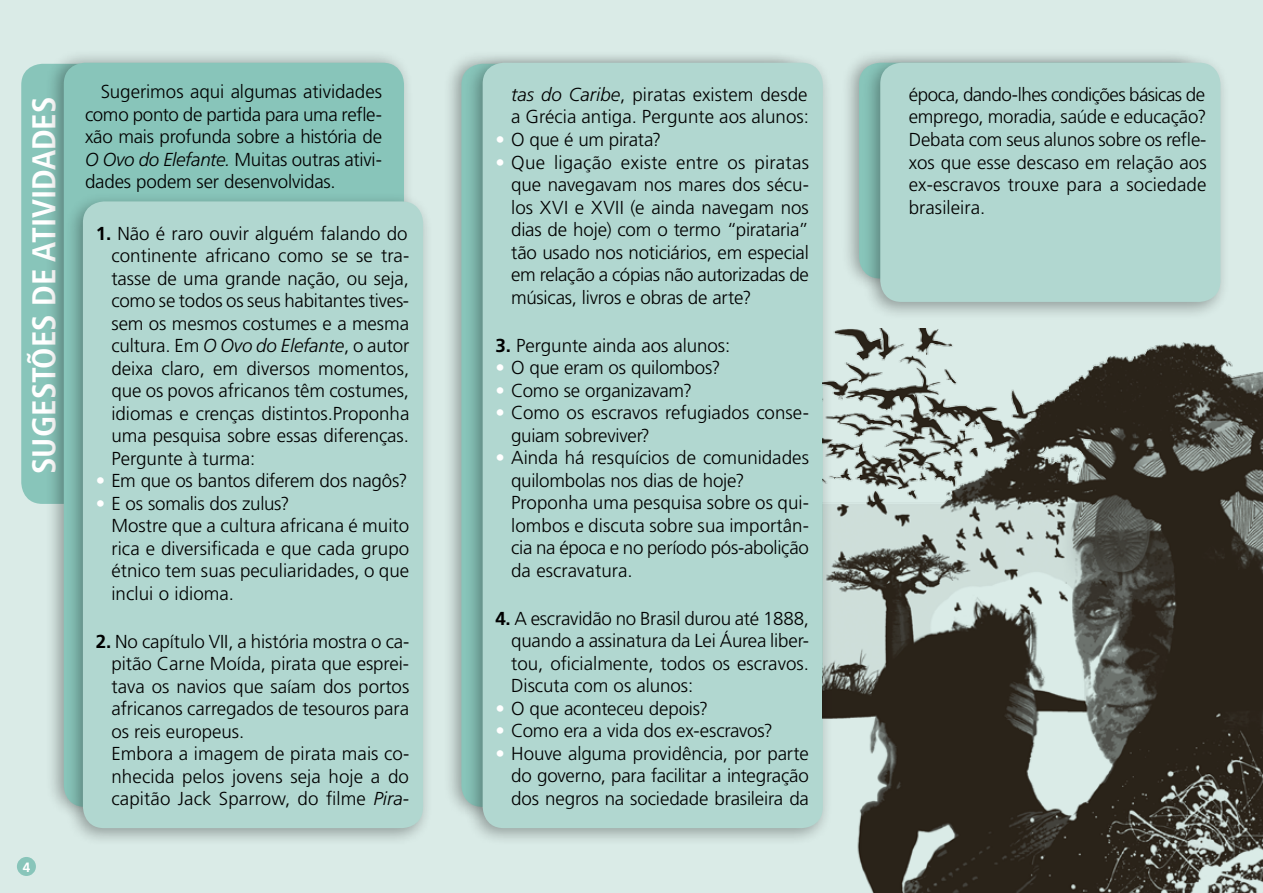
<style>
.page{position:relative;width:1263px;height:893px;background:#daebe7}
.page>*{position:absolute;margin:0;border:0;box-sizing:border-box;transform-origin:0 0}
.t1{font:700 condensed 33px "Frutiger LT Std";color:#fff}
.t2{font:300 18.75px/22.5px "Frutiger LT Std";letter-spacing:-.005em;color:#000;text-align:justify}
.t3{font:700 13.5px "Frutiger LT Std";color:#fff}
.s1{font-style:italic}
.s2{font-weight:700}
.s3{color:#fff}
</style>
<div class="page">
<div style="left:17px;top:857px;width:19px;height:19px;background:#88c5ba;border-radius:50%"></div>
<div style="left:21px;top:64px;width:78px;height:440px;background:#88c5ba;border-radius:21px"></div>
<div style="left:45px;top:48px;width:369px;height:773px;background:#000;opacity:.33"></div>
<div style="left:64px;top:63px;width:340px;height:744px;background:#88c5ba;border-radius:21px"></div>
<div style="left:443px;top:49px;width:369px;height:772px;background:#000;opacity:.33"></div>
<div style="left:64px;top:191px;width:369px;height:655px;background:#000;opacity:.33"></div>
<div style="left:83px;top:201px;width:340px;height:627px;background:#b1d7d0;border-radius:21px"></div>
<div style="left:840px;top:48px;width:369px;height:244px;background:#000;opacity:.33"></div>
<div style="left:464px;top:53px;width:369px;height:793px;background:#000;opacity:.33"></div>
<div style="left:483px;top:63px;width:340px;height:765px;background:#b1d7d0;border-radius:21px"></div>
<div style="left:862px;top:53px;width:368px;height:267px;background:#000;opacity:.33"></div>
<div style="left:880px;top:63px;width:340px;height:239px;background:#b1d7d0;border-radius:21px"></div>
<img style="left:823px;top:328px;width:440px;height:565px">
<h1 class="t1" style="left:24px;top:474px;width:379px;rotate:-90deg">sugestões de atividades</h1>
<p class="t3" style="left:23px;top:859px;width:9px">4</p>
<p class="t2" style="left:85px;top:81px;width:299px;text-indent:16px">Sugerimos aqui algumas atividades como ponto de partida para uma refle&shy;xão mais profunda sobre a história de <span class="s1">O Ovo do Elefante.</span> Muitas outras ativi&shy;dades podem ser desenvolvidas.</p>
<p class="t2" style="left:111px;top:222px;width:299px;text-indent:-16px"><span class="s2">1.</span> Não é raro ouvir alguém falando do continente africano como se se tra&shy;tasse de uma grande nação, ou seja, como se todos os seus habitantes tives&shy;sem os mesmos costumes e a mesma cultura. Em <span class="s1">O Ovo do Elefante</span>, o autor deixa claro, em diversos momentos, que os povos africanos têm costumes, idiomas e crenças distintos.Proponha uma pesquisa sobre essas diferenças.<br>Pergunte à turma:</p>
<p class="t2" style="left:96px;top:470px;width:313px"><span class="s3">•</span> Em que os bantos diferem dos nagôs?</p>
<p class="t2" style="left:111px;top:492px;width:299px;text-align:left;text-indent:-16px"><span class="s3">•</span> E os somalis dos zulus?<br>Mostre que a cultura africana é muito rica e diversificada e que cada grupo étnico tem suas peculiaridades, o que inclui o idioma.</p>
<p class="t2" style="left:111px;top:630px;width:299px;text-align:left;text-indent:-16px"><span class="s2">2.</span> No capítulo VII, a história mostra o ca&shy;pitão Carne Moída, pirata que esprei&shy;tava os navios que saíam dos portos africanos carregados de tesouros para os reis europeus.<br>Embora a imagem de pirata mais co&shy;nhecida pelos jovens seja hoje a do capitão Jack Sparrow, do filme <span class="s1">Pira-</span></p>
<p class="t2" style="left:511px;top:84px;width:299px"><span class="s1">tas do Caribe</span>, piratas existem desde a Grécia antiga. Pergunte aos alunos:</p>
<p class="t2" style="left:495px;top:129px;width:167px"><span class="s3">•</span> O que é um pirata?</p>
<p class="t2" style="left:511px;top:151px;width:299px;text-indent:-16px"><span class="s3">•</span> Que ligação existe entre os piratas que navegavam nos mares dos sécu&shy;los XVI e XVII (e ainda navegam nos dias de hoje) com o termo “pirataria” tão usado nos noticiários, em especial em relação a cópias não autorizadas de músicas, livros e obras de arte?</p>
<p class="t2" style="left:495px;top:334px;width:236px"><span class="s2">3.</span> Pergunte ainda aos alunos:</p>
<p class="t2" style="left:495px;top:357px;width:227px"><span class="s3">•</span> O que eram os quilombos?</p>
<p class="t2" style="left:495px;top:379px;width:198px"><span class="s3">•</span> Como se organizavam?</p>
<p class="t2" style="left:511px;top:402px;width:299px;text-indent:-16px"><span class="s3">•</span> Como os escravos refugiados conse&shy;guiam sobreviver?</p>
<p class="t2" style="left:511px;top:447px;width:299px;text-align:left;text-indent:-16px"><span class="s3">•</span> Ainda há resquícios de comunidades quilombolas nos dias de hoje?<br>Proponha uma pesquisa sobre os qui&shy;lombos e discuta sobre sua importân&shy;cia na época e no período pós-‑abolição da escravatura.</p>
<p class="t2" style="left:511px;top:607px;width:299px;text-indent:-16px"><span class="s2">4.</span> A escravidão no Brasil durou até 1888, quando a assinatura da Lei Áurea liber&shy;tou, oficialmente, todos os escravos.<br>Discuta com os alunos:</p>
<p class="t2" style="left:495px;top:697px;width:214px"><span class="s3">•</span> O que aconteceu depois?</p>
<p class="t2" style="left:495px;top:720px;width:279px"><span class="s3">•</span> Como era a vida dos ex-‑ escravos?</p>
<p class="t2" style="left:511px;top:742px;width:299px;text-indent:-16px"><span class="s3">•</span> Houve alguma providência, por parte do governo, para facilitar a integração dos negros na sociedade brasileira da</p>
<p class="t2" style="left:909px;top:84px;width:299px">época, dando-‑lhes condições básicas de emprego, moradia, saúde e educação?<br>Debata com seus alunos sobre os refle&shy;xos que esse descaso em relação aos ex-‑escravos trouxe para a sociedade brasileira.</p>
</div>
